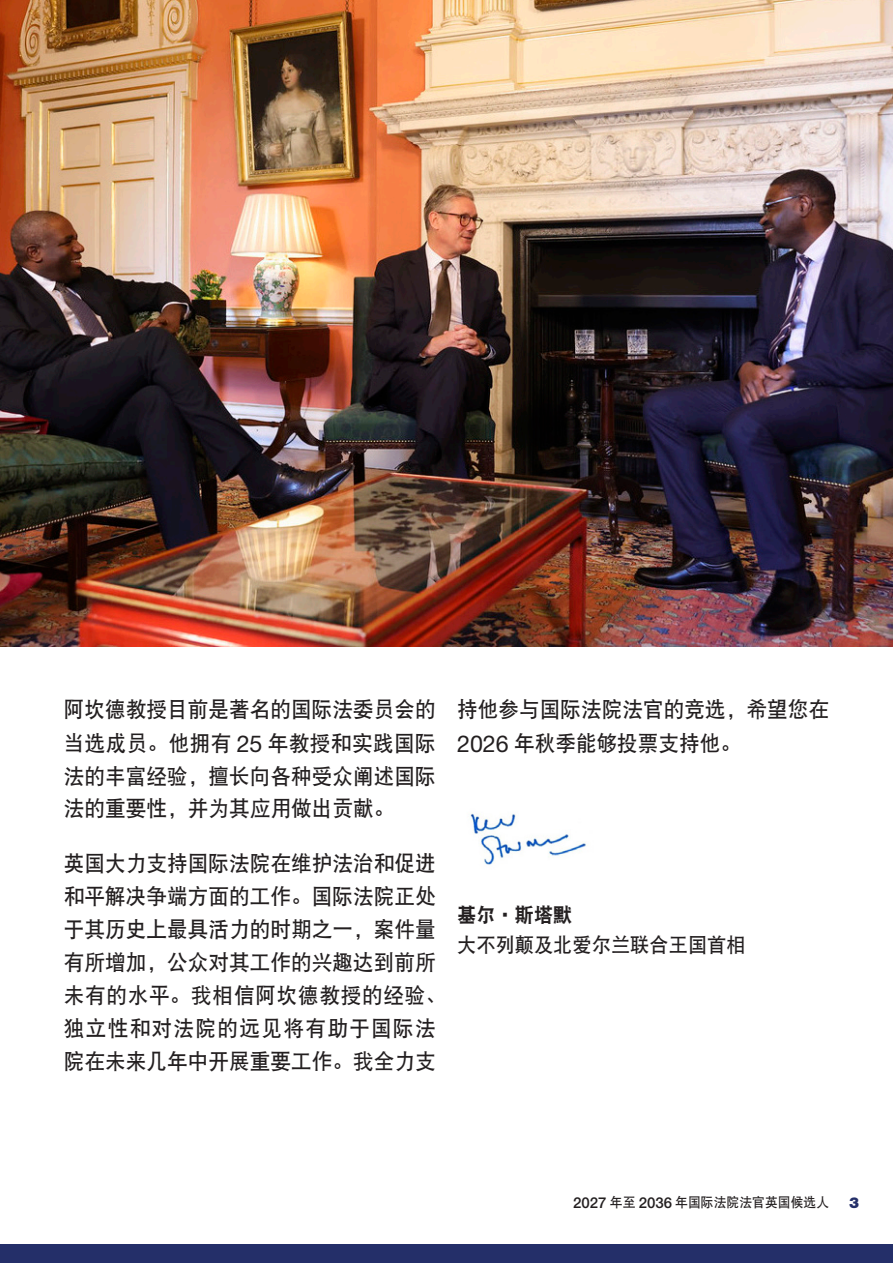
<style>
.page{position:relative;width:893px;height:1263px;background:#fff}
.page>*{position:absolute;margin:0;border:0;box-sizing:border-box;transform-origin:0 0}
.t1{font:21.75px/33px "DFP Hei Std GB W7";color:#231f20;scale:.95 1}
.t2{font:20.25px "DFP Hei Std GB W7";color:#231f20;scale:.95 1}
.t3{font:20.25px "DFP Hei Std GB W9";color:#231f20;scale:.95 1}
.t4{font:900 15px "Helvetica Neue LT Pro";color:#242f69}
.t5{font:13.5px "DFP Hei Std GB W7";color:#231f20;scale:.95 1}
.s1{font-family:"Helvetica Neue LT Pro";font-size:23.25px}
.s2{font-family:"Helvetica Neue S Md";font-size:15px}
</style>
<div class="page">
<img style="left:0;top:0;width:893px;height:646px">
<img style="left:470px;top:813px;width:118px;height:52px">
<div style="left:0;top:1244px;width:893px;height:19px;background:#242f69"></div>
<p class="t1" style="left:64px;top:693px;width:393px;text-align:justify">阿坎德教授目前是著名的国际法委员会的当选成员。他拥有 <span class="s1">25</span> 年教授和实践国际法的丰富经验，擅长向各种受众阐述国际法的重要性，并为其应用做出贡献。</p>
<p class="t1" style="left:64px;top:846px;width:404px">英国大力支持国际法院在维护法治和促进和平解决争端方面的工作。国际法院正处于其历史上最具活力的时期之一，案件量有所增加，公众对其工作的兴趣达到前所未有的水平。我相信阿坎德教授的经验、独立性和对法院的远见将有助于国际法院在未来几年中开展重要工作。我全力支</p>
<p class="t1" style="left:457px;top:693px;width:393px;line-height:33.5px">持他参与国际法院法官的竞选，希望您在<br><span class="s1">2026</span> 年秋季能够投票支持他。</p>
<p class="t3" style="left:457px;top:904px;width:123px">基尔·斯塔默</p>
<p class="t2" style="left:457px;top:934px;width:305px">大不列颠及北爱尔兰联合王国首相</p>
<p class="t5" style="left:573px;top:1195px;width:271px"><span class="s2">2027</span> 年至 <span class="s2">2036</span> 年国际法院法官英国候选人</p>
<p class="t4" style="left:849px;top:1193px;width:12px">3</p>
</div>
